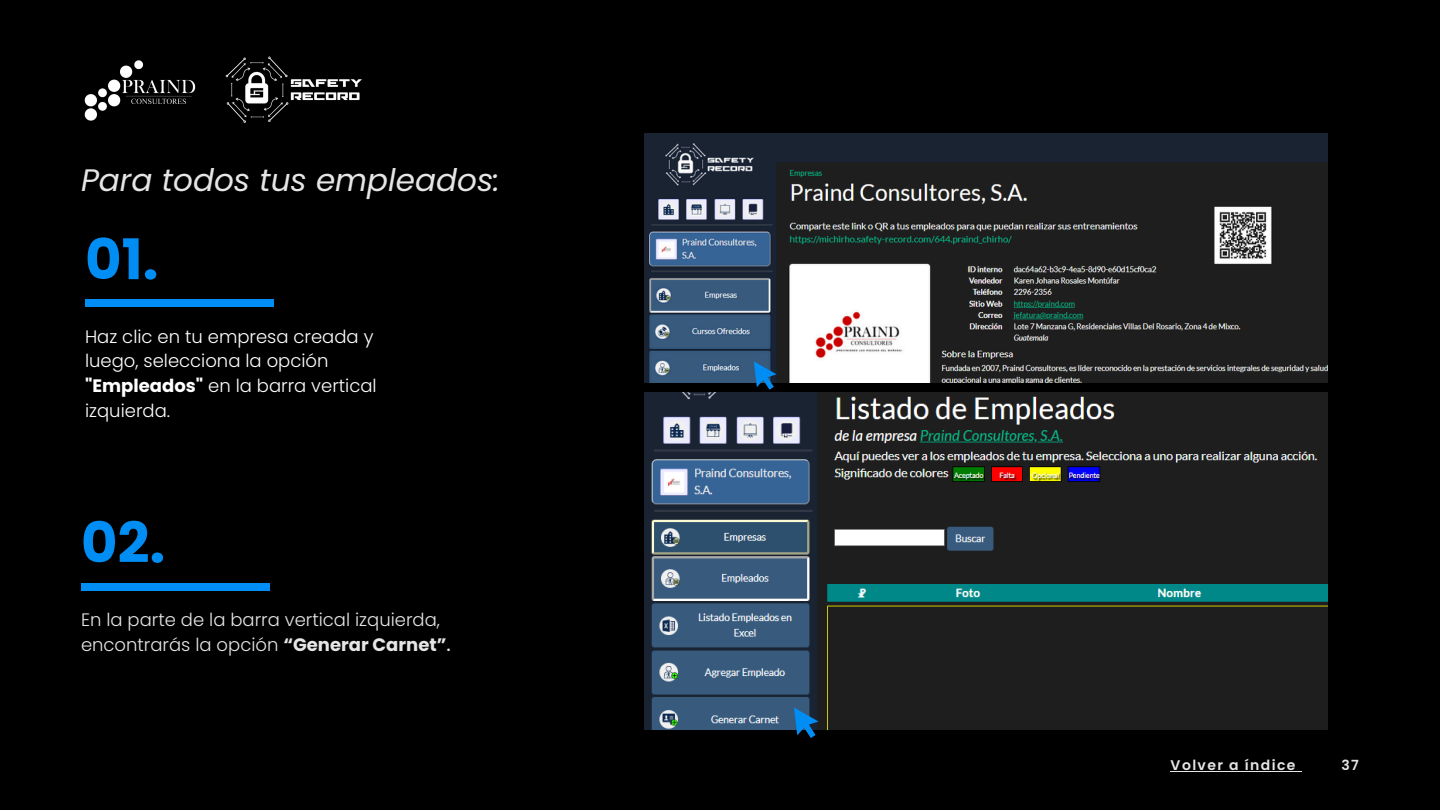
<style>
.page{position:relative;width:1440px;height:810px;background:#000}
.page>*{position:absolute;margin:0;border:0;box-sizing:border-box;transform-origin:0 0}
.t1{font:700 56px "Poppins";color:#008df4}
.t2{font:italic 31.1px "Poppins";color:#e6e6e6}
.t3{font:300 18px/24.8px "Poppins";color:#fff}
.t4{font:300 18px/24.8px "Poppins";color:#e6e6e6}
.t5{font:600 14px "Poppins";letter-spacing:.1em;color:#e6e6e6}
.s1{font-weight:700}
.s2{font-weight:500}
</style>
<div class="page">
<div style="left:85px;top:300px;width:189px;height:7px;background:#008df4"></div>
<div style="left:81px;top:583px;width:189px;height:7px;background:#008df4"></div>
<img style="left:645px;top:134px;width:682px;height:249px">
<svg style="left:754px;top:361px;width:23px;height:29px"></svg>
<img style="left:645px;top:392px;width:682px;height:338px">
<svg style="left:794px;top:707px;width:25px;height:31px"></svg>
<hr style="left:1171px;top:771px;width:126px;height:1px;background:#e6e6e6">
<img style="left:225px;top:56px;width:137px;height:67px">
<img style="left:84px;top:60px;width:112px;height:61px">
<h3 class="t2" style="left:81px;top:158px;width:420px">Para todos tus empleados:</h3>
<h3 class="t1" style="left:85px;top:220px;width:75px">01.</h3>
<h1 class="t3" style="left:85px;top:324px;width:293px">Haz clic en tu empresa creada y luego, selecciona la opción <span class="s1">"Empleados"</span> en la barra vertical izquierda.</h1>
<p class="t1" style="left:81px;top:504px;width:86px">02.</p>
<h2 class="t4" style="left:81px;top:607px;width:371px">En la parte de la barra vertical izquierda, encontrarás la opción <span class="s1">“Generar Carnet”</span><span class="s2">.</span></h2>
<p class="t5" style="left:1171px;top:756px;width:126px">Volver a índice</p>
<h1 class="t5" style="left:1342px;top:756px;width:19px">37</h1>
</div>
